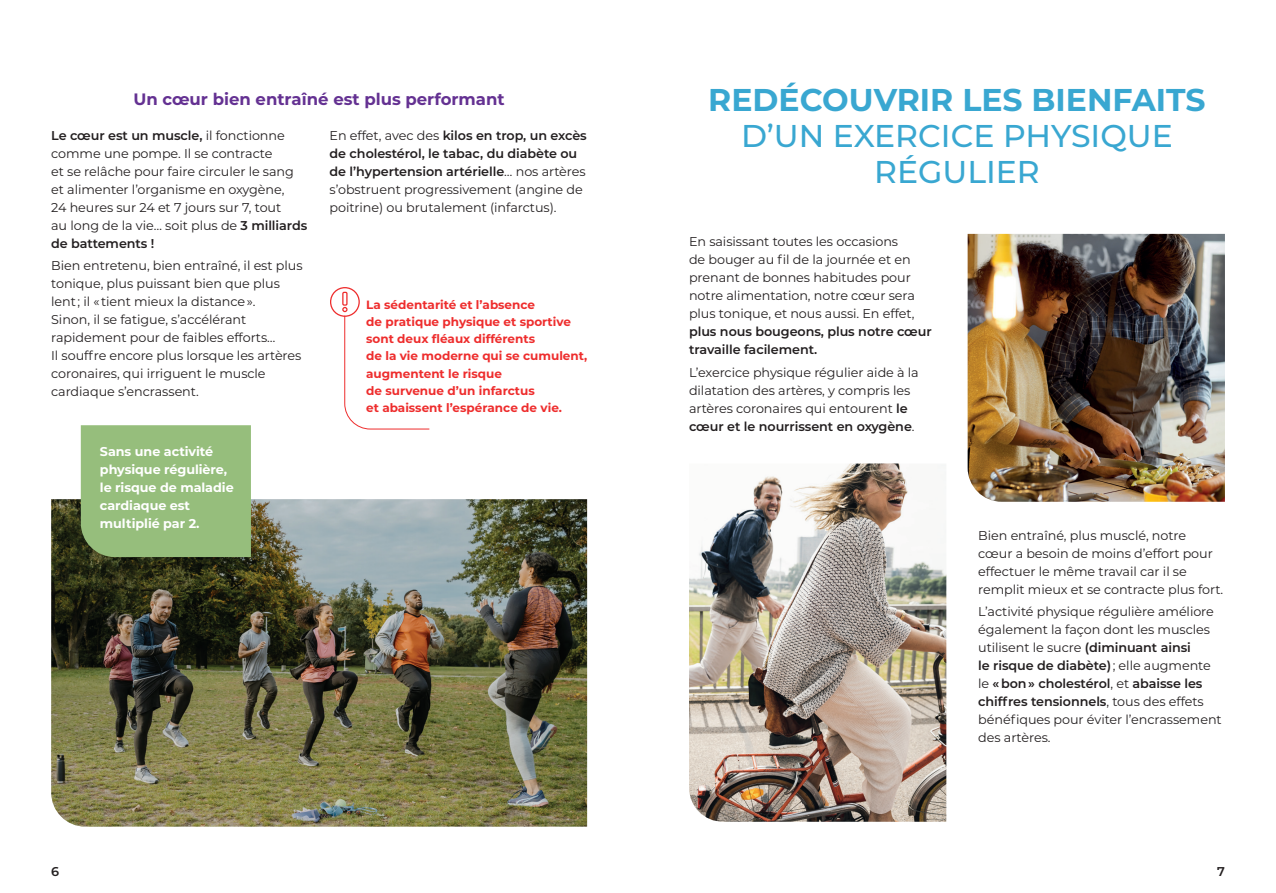
<style>
.page{position:relative;width:1276px;height:893px;background:#fff}
.page>*{position:absolute;margin:0;border:0;box-sizing:border-box;transform-origin:0 0}
.t1{font:500 31.5px/36px "Montserrat";color:#39a7d1;text-align:center}
.t2{font:700 31.5px "Montserrat";color:#39a7d1}
.t3{font:700 16.5px "Montserrat";color:#643192}
.t4{font:12.75px/18px "Montserrat";letter-spacing:-.005em;color:#231f20}
.t5{font:700 12.75px/18px "Montserrat";letter-spacing:-.005em;color:#fff}
.t6{font:600 12.75px/18px "Montserrat";letter-spacing:-.005em;color:#231f20}
.t7{font:700 12px/17.2px "Montserrat";color:#ee2d2d}
.s1{font-weight:600}
</style>
<div class="page">
<img style="left:51px;top:499px;width:536px;height:328px">
<div style="left:81px;top:425px;width:170px;height:132px;background:#96be7c"></div>
<svg style="left:330px;top:287px;width:100px;height:143px"></svg>
<img style="left:967px;top:234px;width:258px;height:268px">
<img style="left:689px;top:463px;width:257px;height:359px">
<p class="t3" style="left:133px;top:88px;width:373px">Un cœur bien entraîné est plus performant</p>
<p class="t4" style="left:51px;top:126px;width:258px"><span class="s1">Le cœur est un muscle,</span> il fonctionne comme une pompe. Il se contracte<br>et se relâche pour faire circuler le sang et alimenter l’organisme en oxygène,<br>24 heures sur 24 et 7 jours sur 7, tout<br>au long de la vie… soit plus de <span class="s1">3 milliards de battements !</span></p>
<p class="t4" style="left:51px;top:256px;width:253px">Bien entretenu, bien entraîné, il est plus tonique, plus puissant bien que plus lent ; il « tient mieux la distance ».<br>Sinon, il se fatigue, s’accélérant rapidement pour de faibles efforts…<br>Il souffre encore plus lorsque les artères coronaires, qui irriguent le muscle cardiaque s’encrassent.</p>
<p class="t4" style="left:330px;top:126px;width:259px">En effet, avec des <span class="s1">kilos en trop, un excès de cholestérol, le tabac, du diabète ou de l’hypertension artérielle</span>… nos artères s’obstruent progressivement (angine de poitrine) ou brutalement (infarctus).</p>
<p class="t7" style="left:366px;top:295px;width:223px">La sédentarité et l’absence<br>de pratique physique et sportive sont deux fléaux différents<br>de la vie moderne qui se cumulent, augmentent le risque<br>de survenue d’un infarctus<br>et abaissent l’espérance de vie.</p>
<p class="t5" style="left:100px;top:442px;width:135px">Sans une activité physique régulière, le risque de maladie cardiaque est multiplié par 2.</p>
<h1 class="t2" style="left:708px;top:77px;width:499px">REDÉCOUVRIR LES BIENFAITS</h1>
<h1 class="t1" style="left:741px;top:117px;width:433px">D’UN EXERCICE PHYSIQUE<br>RÉGULIER</h1>
<p class="t4" style="left:689px;top:232px;width:227px">En saisissant toutes les occasions de bouger au fil de la journée et en prenant de bonnes habitudes pour notre alimentation, notre cœur sera plus tonique, et nous aussi. En effet,</p>
<p class="t6" style="left:689px;top:322px;width:244px">plus nous bougeons, plus notre cœur travaille facilement.</p>
<p class="t4" style="left:689px;top:362px;width:231px">L’exercice physique régulier aide à la dilatation des artères, y compris les artères coronaires qui entourent <span class="s1">le cœur et le nourrissent en oxygène</span>.</p>
<p class="t4" style="left:978px;top:526px;width:246px">Bien entraîné, plus musclé, notre cœur a besoin de moins d’effort pour effectuer le même travail car il se remplit mieux et se contracte plus fort.</p>
<p class="t4" style="left:978px;top:602px;width:245px">L’activité physique régulière améliore également la façon dont les muscles utilisent le sucre <span class="s1">(diminuant ainsi<br>le risque de diabète)</span> ; elle augmente le <span class="s1">« bon » cholestérol</span>, et <span class="s1">abaisse les chiffres tensionnels</span>, tous des effets bénéfiques pour éviter l’encrassement des artères.</p>
<p class="t6" style="left:51px;top:861px;width:9px">6</p>
<p class="t6" style="left:1217px;top:861px;width:9px">7</p>
</div>
